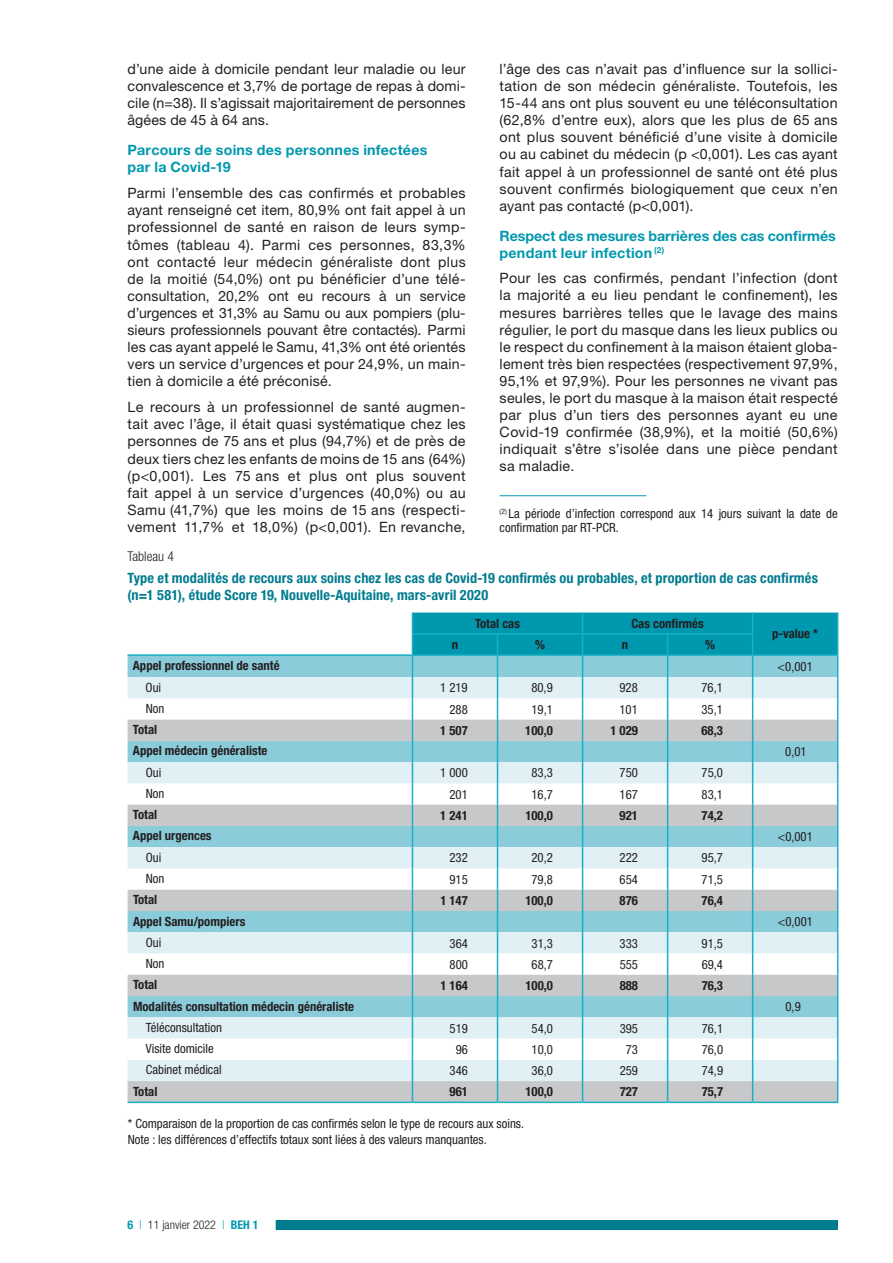
<style>
.page{position:relative;width:893px;height:1263px;background:#fff}
.page>*{position:absolute;margin:0;border:0;box-sizing:border-box;transform-origin:0 0}
.t1{font:14.25px/17.1px "Helvetica Neue LT Std";letter-spacing:.02em;color:#231f20;text-align:justify}
.t2{font:700 condensed 14.25px/17.1px "Helvetica Neue LT Std";letter-spacing:.01em;color:#007c8f}
.t3{font:700 14.25px/17.1px "Helvetica Neue LT Std";letter-spacing:.015em;color:#0098af}
.t4{font:300 condensed 13.5px "Helvetica Neue LT Std";color:#231f20}
.t5{font:condensed 12.75px/14.1px "Helvetica Neue LT Std";color:#231f20}
.t6{font:700 condensed 12.75px "Helvetica Neue LT Std";color:#231f20}
.t7{font:300 condensed 12px "Helvetica Neue LT Std";color:#231f20}
.s1{font-weight:700;color:#0098af}
.s2{color:#0098af}
</style>
<div class="page">
<div style="left:242px;top:1221px;width:596px;height:9px;background:#007c8f"></div>
<div style="left:110px;top:1219px;width:166px;height:12px;background:#fff"></div>
<hr style="left:500px;top:495px;width:146px;height:1px;background:#0098af">
<div style="left:128px;top:656px;width:284px;height:21px;background:#8bccda"></div>
<svg style="left:128px;top:677px;width:284px;height:43px"></svg>
<svg style="left:128px;top:720px;width:284px;height:381px"></svg>
<hr style="left:128px;top:1101px;width:284px;height:2px;background:#1aafc4">
<hr style="left:412px;top:1101px;width:85px;height:2px;background:#1aafc4">
<hr style="left:497px;top:1101px;width:86px;height:2px;background:#1aafc4">
<hr style="left:583px;top:1101px;width:85px;height:2px;background:#1aafc4">
<hr style="left:668px;top:1101px;width:85px;height:2px;background:#1aafc4">
<hr style="left:753px;top:1101px;width:85px;height:2px;background:#1aafc4">
<hr style="left:128px;top:654px;width:284px;height:2px;background:#1aafc4">
<svg style="left:412px;top:612px;width:426px;height:489px"></svg>
<hr style="left:753px;top:654px;width:85px;height:2px;background:#1aafc4">
<p class="t1" style="left:128px;top:60px;width:340px">d’une aide à domicile pendant leur maladie ou leur convalescence et 3,7% de portage de repas à domi&shy;cile (n=38). Il s’agissait majoritairement de personnes âgées de 45 à 64 ans.</p>
<p class="t3" style="left:128px;top:141px;width:301px">Parcours de soins des personnes infectées par la Covid-19</p>
<p class="t1" style="left:128px;top:184px;width:340px">Parmi l’ensemble des cas confirmés et probables ayant renseigné cet item, 80,9% ont fait appel à un professionnel de santé en raison de leurs symp&shy;tômes (tableau 4). Parmi ces personnes, 83,3% ont contacté leur médecin généraliste dont plus de la moitié (54,0%) ont pu bénéficier d’une télé&shy;consultation, 20,2% ont eu recours à un service d’urgences et 31,3% au Samu ou aux pompiers (plu&shy;sieurs professionnels pouvant être contactés). Parmi les cas ayant appelé le Samu, 41,3% ont été orientés vers un service d’urgences et pour 24,9%, un main&shy;tien à domicile a été préconisé.</p>
<p class="t1" style="left:128px;top:398px;width:340px">Le recours à un professionnel de santé augmen&shy;tait avec l’âge, il était quasi systématique chez les personnes de 75 ans et plus (94,7%) et de près de deux tiers chez les enfants de moins de 15 ans (64%) (p&lt;0,001). Les 75 ans et plus ont plus souvent fait appel à un service d’urgences (40,0%) ou au Samu (41,7%) que les moins de 15 ans (respecti&shy;vement 11,7% et 18,0%) (p&lt;0,001). En revanche,</p>
<p class="t1" style="left:500px;top:60px;width:340px">l’âge des cas n’avait pas d’influence sur la sollici&shy;tation de son médecin généraliste. Toutefois, les 15-44 ans ont plus souvent eu une téléconsultation (62,8% d’entre eux), alors que les plus de 65 ans ont plus souvent bénéficié d’une visite à domicile ou au cabinet du médecin (p &lt;0,001). Les cas ayant fait appel à un professionnel de santé ont été plus souvent confirmés biologiquement que ceux n’en ayant pas contacté (p&lt;0,001).</p>
<p class="t3" style="left:500px;top:227px;width:338px">Respect des mesures barrières des cas confirmés pendant leur infection <sup>(2)</sup></p>
<p class="t1" style="left:500px;top:270px;width:340px">Pour les cas confirmés, pendant l’infection (dont la majorité a eu lieu pendant le confinement), les mesures barrières telles que le lavage des mains régulier, le port du masque dans les lieux publics ou le respect du confinement à la maison étaient globa&shy;lement très bien respectées (respectivement 97,9%, 95,1% et 97,9%). Pour les personnes ne vivant pas seules, le port du masque à la maison était respecté par plus d’un tiers des personnes ayant eu une Covid-19 confirmée (38,9%), et la moitié (50,6%) indiquait s’être s’isolée dans une pièce pendant sa maladie.</p>
<p class="t5" style="left:500px;top:507px;width:340px"><sup>(2)</sup> La période d’infection correspond aux 14 jours suivant la date de confirmation par RT-PCR.</p>
<p class="t4" style="left:128px;top:549px;width:48px">Tableau 4</p>
<p class="t2" style="left:128px;top:569px;width:692px">Type et modalités de recours aux soins chez les cas de Covid-19 confirmés ou probables, et proportion de cas confirmés (n=1 581), étude Score 19, Nouvelle-Aquitaine, mars-avril 2020</p>
<p class="t6" style="left:475px;top:615px;width:47px">Total cas</p>
<p class="t6" style="left:631px;top:615px;width:74px">Cas confirmés</p>
<p class="t6" style="left:772px;top:626px;width:48px">p-value *</p>
<p class="t6" style="left:452px;top:637px;width:8px">n</p>
<p class="t6" style="left:535px;top:637px;width:11px">%</p>
<p class="t6" style="left:622px;top:637px;width:8px">n</p>
<p class="t6" style="left:705px;top:637px;width:11px">%</p>
<p class="t6" style="left:133px;top:658px;width:148px">Appel professionnel de santé</p>
<p class="t5" style="left:778px;top:659px;width:37px">&lt;0,001</p>
<p class="t5" style="left:146px;top:680px;width:17px">Oui</p>
<p class="t5" style="left:440px;top:681px;width:29px">1 219</p>
<p class="t5" style="left:531px;top:681px;width:23px">80,9</p>
<p class="t5" style="left:619px;top:681px;width:20px">928</p>
<p class="t5" style="left:701px;top:681px;width:23px">76,1</p>
<p class="t5" style="left:146px;top:701px;width:20px">Non</p>
<p class="t5" style="left:449px;top:702px;width:20px">288</p>
<p class="t5" style="left:531px;top:702px;width:23px">19,1</p>
<p class="t5" style="left:619px;top:702px;width:20px">101</p>
<p class="t5" style="left:701px;top:702px;width:23px">35,1</p>
<p class="t6" style="left:133px;top:722px;width:26px">Total</p>
<p class="t6" style="left:440px;top:723px;width:29px">1 507</p>
<p class="t6" style="left:525px;top:723px;width:29px">100,0</p>
<p class="t6" style="left:610px;top:723px;width:29px">1 029</p>
<p class="t6" style="left:701px;top:723px;width:23px">68,3</p>
<p class="t6" style="left:133px;top:743px;width:136px">Appel médecin généraliste</p>
<p class="t5" style="left:785px;top:744px;width:23px">0,01</p>
<p class="t5" style="left:146px;top:765px;width:17px">Oui</p>
<p class="t5" style="left:440px;top:766px;width:29px">1 000</p>
<p class="t5" style="left:531px;top:766px;width:23px">83,3</p>
<p class="t5" style="left:620px;top:766px;width:20px">750</p>
<p class="t5" style="left:701px;top:766px;width:23px">75,0</p>
<p class="t5" style="left:146px;top:786px;width:20px">Non</p>
<p class="t5" style="left:449px;top:787px;width:20px">201</p>
<p class="t5" style="left:531px;top:787px;width:23px">16,7</p>
<p class="t5" style="left:620px;top:787px;width:20px">167</p>
<p class="t5" style="left:701px;top:787px;width:23px">83,1</p>
<p class="t6" style="left:133px;top:807px;width:26px">Total</p>
<p class="t6" style="left:440px;top:808px;width:29px">1 241</p>
<p class="t6" style="left:525px;top:808px;width:29px">100,0</p>
<p class="t6" style="left:620px;top:808px;width:20px">921</p>
<p class="t6" style="left:702px;top:808px;width:23px">74,2</p>
<p class="t6" style="left:133px;top:828px;width:80px">Appel urgences</p>
<p class="t5" style="left:778px;top:829px;width:37px">&lt;0,001</p>
<p class="t5" style="left:146px;top:850px;width:17px">Oui</p>
<p class="t5" style="left:449px;top:851px;width:20px">232</p>
<p class="t5" style="left:531px;top:851px;width:23px">20,2</p>
<p class="t5" style="left:620px;top:851px;width:20px">222</p>
<p class="t5" style="left:702px;top:851px;width:23px">95,7</p>
<p class="t5" style="left:146px;top:871px;width:20px">Non</p>
<p class="t5" style="left:449px;top:872px;width:20px">915</p>
<p class="t5" style="left:531px;top:872px;width:23px">79,8</p>
<p class="t5" style="left:620px;top:872px;width:20px">654</p>
<p class="t5" style="left:702px;top:872px;width:23px">71,5</p>
<p class="t6" style="left:133px;top:892px;width:26px">Total</p>
<p class="t6" style="left:440px;top:893px;width:29px">1 147</p>
<p class="t6" style="left:525px;top:893px;width:29px">100,0</p>
<p class="t6" style="left:620px;top:893px;width:20px">876</p>
<p class="t6" style="left:702px;top:893px;width:23px">76,4</p>
<p class="t6" style="left:133px;top:913px;width:114px">Appel Samu/pompiers</p>
<p class="t5" style="left:778px;top:915px;width:37px">&lt;0,001</p>
<p class="t5" style="left:146px;top:935px;width:17px">Oui</p>
<p class="t5" style="left:450px;top:936px;width:20px">364</p>
<p class="t5" style="left:532px;top:936px;width:23px">31,3</p>
<p class="t5" style="left:620px;top:936px;width:20px">333</p>
<p class="t5" style="left:702px;top:936px;width:23px">91,5</p>
<p class="t5" style="left:146px;top:956px;width:20px">Non</p>
<p class="t5" style="left:450px;top:957px;width:20px">800</p>
<p class="t5" style="left:532px;top:957px;width:23px">68,7</p>
<p class="t5" style="left:620px;top:957px;width:20px">555</p>
<p class="t5" style="left:702px;top:957px;width:23px">69,4</p>
<p class="t6" style="left:133px;top:977px;width:26px">Total</p>
<p class="t6" style="left:440px;top:978px;width:29px">1 164</p>
<p class="t6" style="left:525px;top:978px;width:29px">100,0</p>
<p class="t6" style="left:620px;top:978px;width:20px">888</p>
<p class="t6" style="left:702px;top:978px;width:23px">76,3</p>
<p class="t6" style="left:133px;top:998px;width:223px">Modalités consultation médecin généraliste</p>
<p class="t5" style="left:785px;top:1000px;width:17px">0,9</p>
<p class="t5" style="left:146px;top:1020px;width:78px">Téléconsultation</p>
<p class="t5" style="left:450px;top:1021px;width:20px">519</p>
<p class="t5" style="left:532px;top:1021px;width:23px">54,0</p>
<p class="t5" style="left:620px;top:1021px;width:20px">395</p>
<p class="t5" style="left:702px;top:1021px;width:23px">76,1</p>
<p class="t5" style="left:146px;top:1041px;width:69px">Visite domicile</p>
<p class="t5" style="left:456px;top:1042px;width:14px">96</p>
<p class="t5" style="left:532px;top:1042px;width:23px">10,0</p>
<p class="t5" style="left:626px;top:1042px;width:14px">73</p>
<p class="t5" style="left:702px;top:1042px;width:23px">76,0</p>
<p class="t5" style="left:146px;top:1063px;width:77px">Cabinet médical</p>
<p class="t5" style="left:450px;top:1063px;width:20px">346</p>
<p class="t5" style="left:532px;top:1063px;width:23px">36,0</p>
<p class="t5" style="left:620px;top:1063px;width:20px">259</p>
<p class="t5" style="left:702px;top:1063px;width:23px">74,9</p>
<p class="t6" style="left:133px;top:1083px;width:26px">Total</p>
<p class="t6" style="left:450px;top:1084px;width:20px">961</p>
<p class="t6" style="left:525px;top:1084px;width:29px">100,0</p>
<p class="t6" style="left:620px;top:1084px;width:20px">727</p>
<p class="t6" style="left:702px;top:1084px;width:23px">75,7</p>
<p class="t5" style="left:128px;top:1115px;width:398px;line-height:16.2px">* Comparaison de la proportion de cas confirmés selon le type de recours aux soins.<br>Note : les différences d’effectifs totaux sont liées à des valeurs manquantes.</p>
<p class="t7" style="left:128px;top:1218px;width:132px"><span class="s1">6</span> <span class="s2">|</span> 11 janvier 2022 <span class="s2">|</span> <span class="s1">BEH 1</span></p>
</div>
